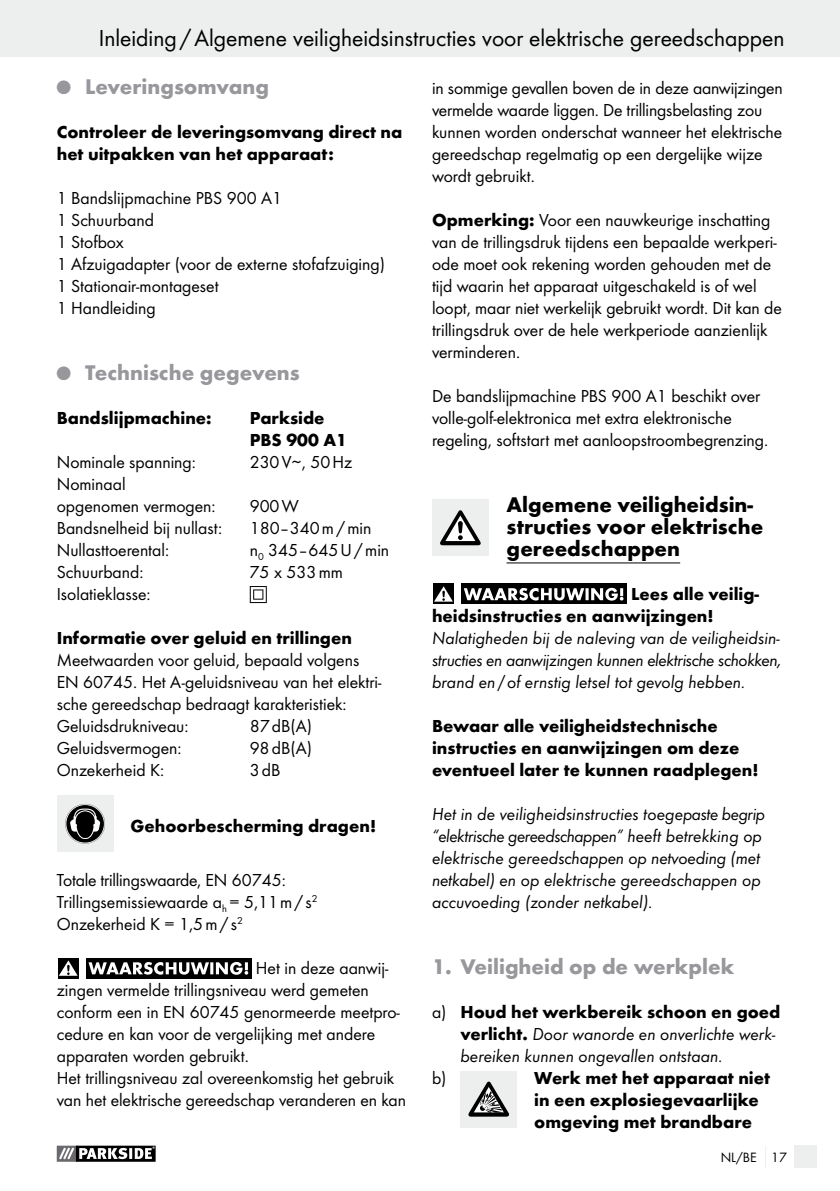
<style>
.page{position:relative;width:840px;height:1191px;background:#fff}
.page>*{position:absolute;margin:0;border:0;box-sizing:border-box;transform-origin:0 0}
.t1{font:24px "Futura Boo";color:#000}
.t2{font:700 22px/22px "Futura";color:#000}
.t3{font:700 22px "Futura";color:#97979c}
.t4{font:18px/22px "Futura Boo";color:#000}
.t5{font:18px/22px "Futura Boo Obl";color:#000}
.t6{font:700 18px/22px "Futura";color:#000}
.t7{font:14px "Futura Boo";color:#000}
.s1{font-family:"European Pi Three";font-weight:400;font-size:14px}
.s2{font-family:"Futura";font-weight:700}
.s3{font-family:"Futura Boo";font-weight:400}
</style>
<div class="page">
<div style="left:0;top:0;width:839px;height:57px;background:#edefef"></div>
<div style="left:794px;top:1145px;width:22px;height:23px;background:#edefef"></div>
<svg style="left:56px;top:1145px;width:100px;height:17px"></svg>
<svg style="left:57px;top:1145px;width:98px;height:16px"></svg>
<svg style="left:250px;top:586px;width:17px;height:17px"></svg>
<div style="left:57px;top:795px;width:56px;height:57px;background:#edefef"></div>
<svg style="left:65px;top:804px;width:40px;height:39px"></svg>
<svg style="left:58px;top:958px;width:20px;height:20px"></svg>
<svg style="left:59px;top:960px;width:19px;height:15px"></svg>
<div style="left:86px;top:957px;width:165px;height:21px;background:#000"></div>
<svg style="left:88px;top:962px;width:160px;height:12px"></svg>
<hr style="left:506px;top:562px;width:173px;height:1px;background:#000">
<div style="left:432px;top:499px;width:56px;height:57px;background:#edefef"></div>
<svg style="left:440px;top:510px;width:40px;height:35px"></svg>
<svg style="left:433px;top:583px;width:20px;height:21px"></svg>
<svg style="left:434px;top:586px;width:18px;height:15px"></svg>
<div style="left:461px;top:583px;width:165px;height:21px;background:#000"></div>
<svg style="left:463px;top:588px;width:160px;height:12px"></svg>
<div style="left:460px;top:1070px;width:57px;height:57px;background:#edefef"></div>
<svg style="left:468px;top:1081px;width:40px;height:35px"></svg>
<h1 class="t1" style="left:99px;top:27px;width:686px">Inleiding / Algemene veiligheidsinstructies voor elektrische gereedschappen</h1>
<p class="t3" style="left:57px;top:78px;width:214px"><span class="s1">-</span> Leveringsomvang</p>
<p class="t6" style="left:57px;top:123px;width:347px">Controleer de leveringsomvang direct na het uitpakken van het apparaat:</p>
<p class="t4" style="left:57px;top:188px;width:329px">1 Bandslijpmachine PBS 900 A1<br>1 Schuurband<br>1 Stofbox<br>1 Afzuigadapter (voor de externe stofafzuiging)<br>1 Stationair-montageset<br>1 Handleiding</p>
<p class="t4" style="left:432px;top:78px;width:352px">in sommige gevallen boven de in deze aanwijzingen vermelde waarde liggen. De trillingsbelasting zou kunnen worden onderschat wanneer het elektrische gereedschap regelmatig op een dergelijke wijze wordt gebruikt.</p>
<p class="t4" style="left:432px;top:210px;width:351px"><span class="s2">Opmerking:</span> Voor een nauwkeurige inschatting van de trillingsdruk tijdens een bepaalde werkperi&shy;ode moet ook rekening worden gehouden met de tijd waarin het apparaat uitgeschakeld is of wel loopt, maar niet werkelijk gebruikt wordt. Dit kan de trillingsdruk over de hele werkperiode aanzienlijk verminderen.</p>
<p class="t4" style="left:432px;top:386px;width:337px">De bandslijpmachine PBS 900 A1 beschikt over volle-golf-elektronica met extra elektronische regeling, softstart met aanloopstroombegrenzing.</p>
<p class="t3" style="left:57px;top:364px;width:244px"><span class="s1">-</span> Technische gegevens</p>
<p class="t6" style="left:57px;top:409px;width:156px">Bandslijpmachine:</p>
<p class="t6" style="left:249px;top:409px;width:99px">Parkside<br>PBS 900 A1</p>
<p class="t4" style="left:57px;top:452px;width:141px">Nominale spanning:</p>
<p class="t4" style="left:249px;top:452px;width:104px">230 V∼, 50 Hz</p>
<p class="t4" style="left:57px;top:474px;width:160px">Nominaal<br>opgenomen vermogen:</p>
<p class="t2" style="left:506px;top:496px;width:258px">Algemene veiligheidsin&shy;structies voor elektrische gereedschappen</p>
<p class="t6" style="left:432px;top:585px;width:328px;text-indent:199px">Lees alle veilig&shy;heidsinstructies en aanwijzingen!</p>
<p class="t5" style="left:432px;top:628px;width:351px;text-align:justify">Nalatigheden bij de naleving van de veiligheidsin&shy;structies en aanwijzingen kunnen elektrische schokken, brand en / of ernstig letsel tot gevolg hebben.</p>
<p class="t6" style="left:432px;top:717px;width:328px">Bewaar alle veiligheidstechnische instructies en aanwijzingen om deze eventueel later te kunnen raadplegen!</p>
<p class="t5" style="left:432px;top:804px;width:334px">Het in de veiligheidsinstructies toegepaste begrip “elektrische gereedschappen” heeft betrekking op elektrische gereedschappen op netvoeding (met netkabel) en op elektrische gereedschappen op accuvoeding (zonder netkabel).</p>
<p class="t4" style="left:249px;top:496px;width:51px">900 W</p>
<p class="t4" style="left:57px;top:518px;width:167px">Bandsnelheid bij nullast:</p>
<p class="t4" style="left:249px;top:518px;width:123px">180–340 m / min</p>
<p class="t4" style="left:57px;top:540px;width:114px">Nullasttoerental:</p>
<p class="t4" style="left:249px;top:540px;width:141px">n<sub>0</sub> 345–645 U / min</p>
<p class="t4" style="left:57px;top:562px;width:88px">Schuurband:</p>
<p class="t4" style="left:249px;top:562px;width:95px">75 x 533 mm</p>
<p class="t4" style="left:57px;top:584px;width:95px">Isolatieklasse:</p>
<p class="t6" style="left:57px;top:629px;width:296px">Informatie over geluid en trillingen</p>
<p class="t4" style="left:57px;top:650px;width:326px">Meetwaarden voor geluid, bepaald volgens EN 60745. Het A-geluidsniveau van het elektri&shy;sche gereedschap bedraagt karakteristiek:<br>Geluidsdrukniveau:</p>
<p class="t4" style="left:249px;top:716px;width:64px">87 dB(A)</p>
<p class="t4" style="left:57px;top:738px;width:126px">Geluidsvermogen:</p>
<p class="t4" style="left:249px;top:738px;width:64px">98 dB(A)</p>
<p class="t4" style="left:57px;top:760px;width:109px">Onzekerheid K:</p>
<p class="t4" style="left:249px;top:760px;width:32px">3 dB</p>
<p class="t6" style="left:130px;top:817px;width:247px">Gehoorbescherming dragen!</p>
<p class="t4" style="left:57px;top:870px;width:262px">Totale trillingswaarde, EN 60745:<br>Trillingsemissiewaarde a<sub>h</sub> = 5,11 m / s<sup>2<br></sup>Onzekerheid K = 1,5 m / s<sup>2</sup></p>
<p class="t4" style="left:57px;top:958px;width:350px;text-indent:199px">Het in deze aanwij&shy;zingen vermelde trillingsniveau werd gemeten conform een in EN 60745 genormeerde meetpro&shy;cedure en kan voor de vergelijking met andere apparaten worden gebruikt.<br>Het trillingsniveau zal overeenkomstig het gebruik van het elektrische gereedschap veranderen en kan</p>
<p class="t3" style="left:432px;top:958px;width:303px">1. Veiligheid op de werkplek</p>
<p class="t6" style="left:432px;top:1003px;width:350px"><span class="s3">a)</span> Houd het werkbereik schoon en goed</p>
<p class="t5" style="left:460px;top:1024px;width:316px"><span class="s2">verlicht.</span> Door wanorde en onverlichte werk&shy;bereiken kunnen ongevallen ontstaan.</p>
<p class="t4" style="left:432px;top:1068px;width:16px">b)</p>
<p class="t6" style="left:534px;top:1069px;width:237px">Werk met het apparaat niet in een explosiegevaarlijke omgeving met brandbare</p>
<p class="t7" style="left:720px;top:1151px;width:67px">NL/BE 17</p>
</div>
